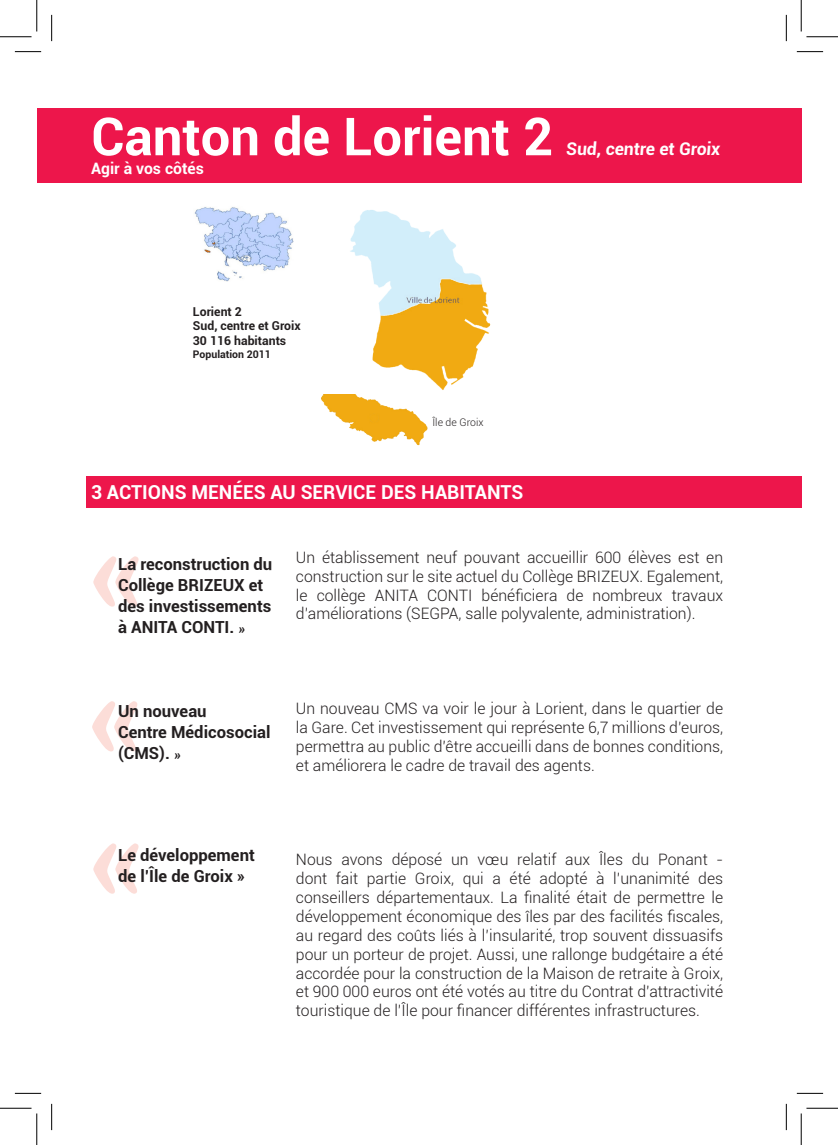
<style>
.page{position:relative;width:838px;height:1145px;background:#fff}
.page>*{position:absolute;margin:0;border:0;box-sizing:border-box;transform-origin:0 0}
.t1{font:142.62px "Brush Script";color:#fcddd8}
.t2{font:700 52.5px "Roboto";color:#fff}
.t3{font:700 19.25px "Roboto";color:#fff}
.t4{font:700 17.5px "Roboto";color:#fff}
.t5{font:700 16.62px/21px "Roboto";color:#231f20}
.t6{font:300 15.75px/18.9px "Roboto";color:#231f20;text-align:justify}
.t7{font:700 15.75px "Roboto";color:#fff}
.t8{font:700 12.25px "Roboto";color:#231f20}
.t9{font:700 10.5px "Roboto";color:#231f20}
.t10{font:300 10.5px "Roboto";color:#231f20}
.s1{font-family:"Brush Script";font-weight:400}
</style>
<div class="page">
<div style="left:37px;top:108px;width:764px;height:75px;background:#ed164b"></div>
<img style="left:338px;top:210px;width:153px;height:185px">
<img style="left:194px;top:207px;width:99px;height:74px">
<img style="left:321px;top:395px;width:107px;height:51px">
<div style="left:460px;top:380px;width:23px;height:22px;background:#fff"></div>
<div style="left:86px;top:476px;width:715px;height:32px;background:#ed164b"></div>
<svg style="left:15px;top:51px;width:26px;height:1px"></svg>
<svg style="left:796px;top:51px;width:27px;height:1px"></svg>
<svg style="left:15px;top:1093px;width:26px;height:1px"></svg>
<svg style="left:796px;top:1093px;width:27px;height:1px"></svg>
<svg style="left:51px;top:15px;width:1px;height:26px"></svg>
<svg style="left:51px;top:1104px;width:1px;height:26px"></svg>
<svg style="left:786px;top:15px;width:1px;height:26px"></svg>
<svg style="left:786px;top:1104px;width:1px;height:26px"></svg>
<hr style="left:0;top:36px;width:32px;height:1px;background:#000">
<hr style="left:806px;top:36px;width:31px;height:1px;background:#000">
<hr style="left:0;top:1108px;width:32px;height:1px;background:#000">
<hr style="left:806px;top:1108px;width:31px;height:1px;background:#000">
<hr style="left:36px;top:0;width:1px;height:31px;background:#000">
<hr style="left:36px;top:1113px;width:1px;height:32px;background:#000">
<hr style="left:800px;top:0;width:1px;height:31px;background:#000">
<hr style="left:800px;top:1113px;width:1px;height:32px;background:#000">
<p class="t2" style="left:91px;top:100px;width:463px">Canton de Lorient 2</p>
<p class="t7" style="left:91px;top:157px;width:114px">Agir à vos côtés</p>
<p class="t4" style="left:566px;top:137px;width:157px">Sud, centre et Groix</p>
<p class="t8" style="left:193px;top:303px;width:50px">Lorient 2</p>
<p class="t8" style="left:193px;top:317px;width:109px">Sud, centre et Groix</p>
<p class="t8" style="left:193px;top:332px;width:95px">30 116 habitants</p>
<p class="t9" style="left:193px;top:347px;width:79px">Population 2011</p>
<p class="t10" style="left:432px;top:415px;width:53px">Île de Groix</p>
<p class="t3" style="left:91px;top:479px;width:433px">3 ACTIONS MENÉES AU SERVICE DES HABITANTS</p>
<p class="t1" style="left:87px;top:469px;width:66px">«</p>
<p class="t6" style="left:296px;top:547px;width:428px">Un établissement neuf pouvant accueillir 600 élèves est en construction sur le site actuel du Collège BRIZEUX. Egalement, le collège ANITA CONTI bénéficiera de nombreux travaux d’améliorations (SEGPA, salle polyvalente, administration).</p>
<p class="t5" style="left:118px;top:553px;width:156px">La reconstruction du<br>Collège BRIZEUX et</p>
<p class="t5" style="left:118px;top:595px;width:155px">des investissements</p>
<p class="t5" style="left:118px;top:616px;width:129px">à ANITA CONTI. <span class="s1">»</span></p>
<p class="t1" style="left:86px;top:613px;width:66px">«</p>
<p class="t5" style="left:118px;top:700px;width:90px">Un nouveau</p>
<p class="t5" style="left:118px;top:721px;width:154px">Centre Médicosocial</p>
<p class="t5" style="left:118px;top:742px;width:64px">(CMS). <span class="s1">»</span></p>
<p class="t6" style="left:296px;top:698px;width:428px">Un nouveau CMS va voir le jour à Lorient, dans le quartier de la Gare. Cet investissement qui représente 6,7 millions d’euros, permettra au public d’être accueilli dans de bonnes conditions, et améliorera le cadre de travail des agents.</p>
<p class="t1" style="left:87px;top:756px;width:66px">«</p>
<p class="t5" style="left:118px;top:844px;width:138px">Le développement</p>
<p class="t5" style="left:118px;top:865px;width:129px">de l’Île de Groix »</p>
<p class="t6" style="left:296px;top:850px;width:428px">Nous avons déposé un vœu relatif aux Îles du Ponant - dont fait partie Groix, qui a été adopté à l’unanimité des conseillers départementaux. La finalité était de permettre le développement économique des îles par des facilités fiscales, au regard des coûts liés à l’insularité, trop souvent dissuasifs pour un porteur de projet. Aussi, une rallonge budgétaire a été accordée pour la construction de la Maison de retraite à Groix, et 900 000 euros ont été votés au titre du Contrat d’attractivité touristique de l’Île pour financer différentes infrastructures.</p>
</div>
